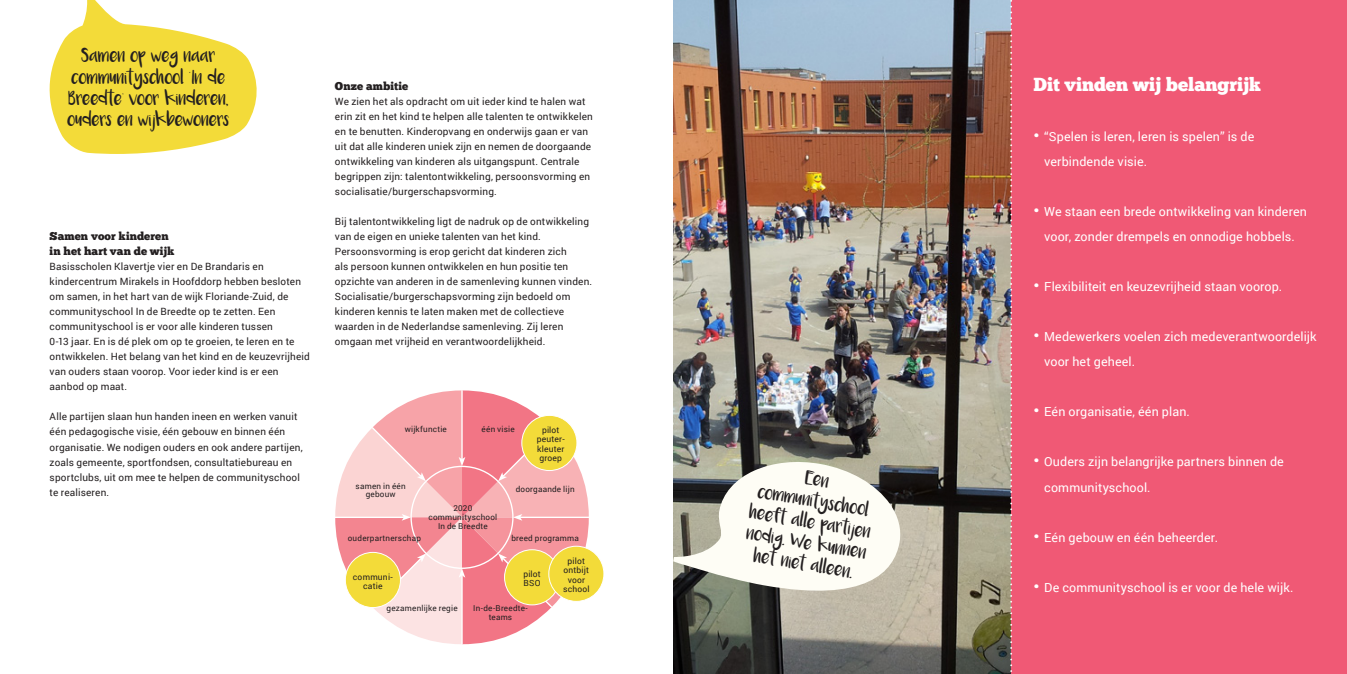
<style>
.page{position:relative;width:1347px;height:674px;background:#fff}
.page>*{position:absolute;margin:0;border:0;box-sizing:border-box;transform-origin:0 0}
.t1{font:18.75px "Chunk Five Ex";letter-spacing:-.005em;color:#fff}
.t2{font:12.5px/25px "Roboto";letter-spacing:.01em;color:#fff}
.t3{font:11.25px "Chunk Five Ex";letter-spacing:.005em;color:#231f20}
.t4{font:10.62px/21.2px "Luna";letter-spacing:-.01em;color:#231f20;text-align:center}
.t5{font:10px/15px "Roboto";letter-spacing:.02em;color:#231f20}
.t6{font:8.5px/9.2px "Roboto";letter-spacing:.025em;color:#231f20;text-align:center}
.t7{font:8.12px/8.8px "Roboto";letter-spacing:.025em;color:#231f20;text-align:center}
.s1{font-family:"Chunk Five Ex";font-size:17.5px}
</style>
<div class="page">
<div style="left:1010px;top:0;width:336px;height:673px;background:#f05975"></div>
<svg style="left:49px;top:0;width:208px;height:154px"></svg>
<img style="left:673px;top:0;width:337px;height:673px">
<svg style="left:335px;top:390px;width:254px;height:253px"></svg>
<div style="left:522px;top:415px;width:55px;height:55px;background:#f3db39;border-radius:50%"></div>
<div style="left:521px;top:415px;width:56px;height:55px;border:1px solid #fff;border-radius:50%"></div>
<div style="left:504px;top:549px;width:55px;height:55px;background:#f3db39;border-radius:50%"></div>
<div style="left:504px;top:549px;width:56px;height:56px;border:1px solid #fff;border-radius:50%"></div>
<div style="left:345px;top:552px;width:55px;height:55px;background:#f3db39;border-radius:50%"></div>
<div style="left:345px;top:551px;width:56px;height:56px;border:1px solid #fff;border-radius:50%"></div>
<div style="left:549px;top:546px;width:55px;height:55px;background:#f3db39;border-radius:50%"></div>
<div style="left:548px;top:545px;width:56px;height:56px;border:1px solid #fff;border-radius:50%"></div>
<svg style="left:1010px;top:0;width:2px;height:674px"></svg>
<svg style="left:673px;top:459px;width:228px;height:144px"></svg>
<p class="t4" style="left:67px;top:48px;width:164px">Samen op weg naar communityschool ‘ In de<br>Breedte’ voor kinderen, ouders en wijkbewoners</p>
<p class="t3" style="left:50px;top:228px;width:121px">Samen voor kinderen</p>
<p class="t3" style="left:50px;top:243px;width:126px">in het hart van de wijk</p>
<p class="t5" style="left:50px;top:259px;width:262px">Basisscholen Klavertje vier en De Brandaris en kindercentrum Mirakels in Hoofddorp hebben besloten om samen, in het hart van de wijk Floriande-Zuid, de communityschool In de Breedte op te zetten. Een communityschool is er voor alle kinderen tussen<br>0-13 jaar. En is dé plek om op te groeien, te leren en te ontwikkelen. Het belang van het kind en de keuzevrijheid van ouders staan voorop. Voor ieder kind is er een aanbod op maat.</p>
<p class="t5" style="left:50px;top:409px;width:255px">Alle partijen slaan hun handen ineen en werken vanuit één pedagogische visie, één gebouw en binnen één organisatie. We nodigen ouders en ook andere partijen, zoals gemeente, sportfondsen, consultatiebureau en sportclubs, uit om mee te helpen de communityschool te realiseren.</p>
<p class="t3" style="left:335px;top:78px;width:75px">Onze ambitie</p>
<p class="t5" style="left:335px;top:94px;width:259px">We zien het als opdracht om uit ieder kind te halen wat erin zit en het kind te helpen alle talenten te ontwikkelen en te benutten. Kinderopvang en onderwijs gaan er van uit dat alle kinderen uniek zijn en nemen de doorgaande ontwikkeling van kinderen als uitgangspunt. Centrale begrippen zijn: talentontwikkeling, persoonsvorming en socialisatie/burgerschapsvorming.</p>
<p class="t5" style="left:335px;top:214px;width:259px">Bij talentontwikkeling ligt de nadruk op de ontwikkeling van de eigen en unieke talenten van het kind.<br>Persoonsvorming is erop gericht dat kinderen zich<br>als persoon kunnen ontwikkelen en hun positie ten opzichte van anderen in de samenleving kunnen vinden.<br>Socialisatie/burgerschapsvorming zijn bedoeld om kinderen kennis te laten maken met de collectieve waarden in de Nederlandse samenleving. Zij leren omgaan met vrijheid en verantwoordelijkheid.</p>
<p class="t7" style="left:405px;top:424px;width:44px">wijkfunctie</p>
<p class="t7" style="left:481px;top:424px;width:35px">één visie</p>
<p class="t6" style="left:537px;top:425px;width:29px">pilot peuter&shy;kleuter groep</p>
<p class="t7" style="left:355px;top:480px;width:52px">samen in één gebouw</p>
<p class="t7" style="left:348px;top:533px;width:75px">ouderpartnerschap</p>
<p class="t7" style="left:453px;top:503px;width:20px">2020</p>
<p class="t7" style="left:428px;top:512px;width:70px">communityschool</p>
<p class="t7" style="left:438px;top:521px;width:51px">In de Breedte</p>
<p class="t6" style="left:353px;top:571px;width:41px">communi&shy;catie</p>
<p class="t7" style="left:516px;top:484px;width:60px">doorgaande lijn</p>
<p class="t7" style="left:511px;top:533px;width:69px">breed programma</p>
<p class="t6" style="left:523px;top:568px;width:19px">pilot</p>
<p class="t6" style="left:523px;top:577px;width:18px">BSO</p>
<p class="t6" style="left:563px;top:556px;width:28px">pilot ontbijt voor school</p>
<p class="t7" style="left:387px;top:603px;width:72px">gezamenlijke regie</p>
<p class="t7" style="left:473px;top:603px;width:56px">In-de-Breedte&shy;teams</p>
<p class="t4" style="left:759px;top:483px;width:114px;rotate:9deg">communityschool</p>
<p class="t4" style="left:750px;top:504px;width:124px;rotate:9deg">heeft alle partijen</p>
<p class="t4" style="left:748px;top:525px;width:123px;rotate:9deg">nodig. We kunnen</p>
<p class="t4" style="left:755px;top:547px;width:101px;rotate:9deg">het niet alleen.</p>
<p class="t1" style="left:1033px;top:70px;width:229px">Dit vinden wij belangrijk</p>
<p class="t2" style="left:1044px;top:124px;width:211px;text-indent:-11px"><span class="s1">•</span> “Spelen is leren, leren is spelen” is de verbindende visie.</p>
<p class="t2" style="left:1033px;top:199px;width:275px;text-align:center"><span class="s1">•</span> We staan een brede ontwikkeling van kinderen voor, zonder drempels en onnodige hobbels.</p>
<p class="t2" style="left:1033px;top:274px;width:250px"><span class="s1">•</span> Flexibiliteit en keuzevrijheid staan voorop.</p>
<p class="t2" style="left:1044px;top:324px;width:274px;text-indent:-11px"><span class="s1">•</span> Medewerkers voelen zich medeverantwoordelijk voor het geheel.</p>
<p class="t2" style="left:1033px;top:399px;width:158px"><span class="s1">•</span> Eén organisatie, één plan.</p>
<p class="t2" style="left:1044px;top:449px;width:241px;text-indent:-11px"><span class="s1">•</span> Ouders zijn belangrijke partners binnen de communityschool.</p>
<p class="t2" style="left:1033px;top:524px;width:186px"><span class="s1">•</span> Eén gebouw en één beheerder.</p>
<p class="t2" style="left:1033px;top:574px;width:261px"><span class="s1">•</span> De communityschool is er voor de hele wijk.</p>
</div>
